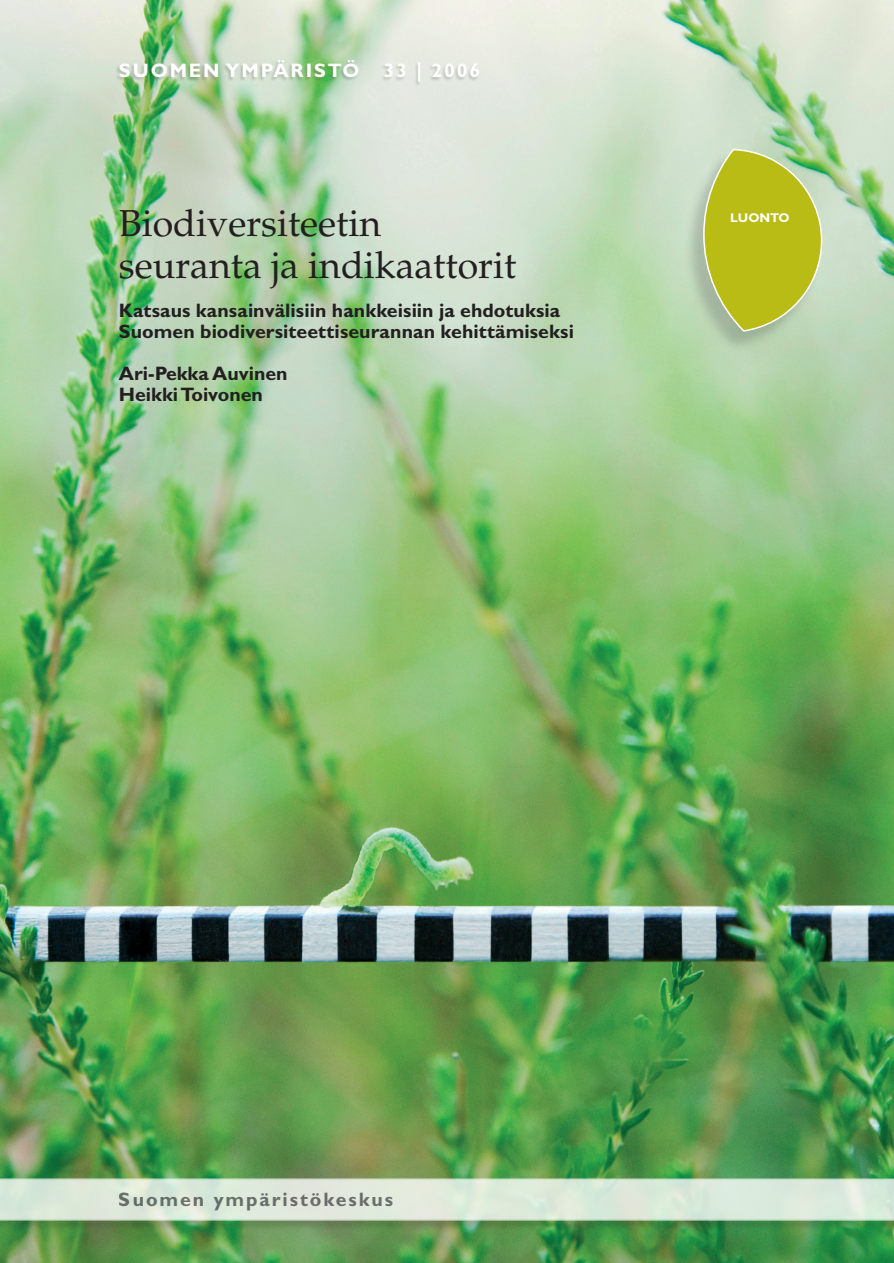
<style>
.page{position:relative;width:894px;height:1263px;background:#fff}
.page>*{position:absolute;margin:0;border:0;box-sizing:border-box;transform-origin:0 0}
.kansi_1_ots{font:37.5px/42px "Palatino LT Std";color:#231f20}
.Kirjoittaja___Nimiö{font:700 19.5px "Gill Sans Std";color:#231f20}
.kansi_2_ots_kirjoitt{font:700 19.5px "Gill Sans Std";letter-spacing:.005em;color:#231f20}
.sarja_kannessa_valko{font:700 19.5px "Gill Sans Std";letter-spacing:.1em;color:#fff}
.t1{font:700 19.5px "Gill Sans Std";letter-spacing:.1em;color:#57585a}
.teema_tunnuksessa{font:700 12.75px "Gill Sans Std";color:#fff}
</style>
<div class="page">
<img style="left:0;top:0;width:893px;height:1263px">
<div style="left:0;top:1179px;width:893px;height:54px;background:#231f20;opacity:.2"></div>
<div style="left:0;top:1178px;width:893px;height:43px;background:linear-gradient(to right,#dde8da,#dceadc)"></div>
<div style="left:114px;top:59px;width:366px;height:28px;background:#231f20;opacity:.2"></div>
<div style="left:682px;top:152px;width:140px;height:203px;background:#231f20;opacity:.2"></div>
<svg style="left:702px;top:148px;width:120px;height:184px;background:#b9c244"></svg>
<p class="sarja_kannessa_valko" style="left:119px;top:59px;width:17px">SUO</p>
<p class="sarja_kannessa_valko" style="left:170px;top:59px;width:134px">MEN YMPÄRIST</p>
<p class="sarja_kannessa_valko" style="left:342px;top:59px;width:139px">Ö 33 | 2006</p>
<p class="kansi_1_ots" style="left:119px;top:202px;width:398px">Biodiversiteetin seuranta ja indikaattorit</p>
<p class="Kirjoittaja___Nimiö" style="left:119px;top:298px;width:442px">Katsaus kansainvälisiin hankkeisiin ja ehdotuksia</p>
<p class="Kirjoittaja___Nimiö" style="left:119px;top:319px;width:456px">Suomen biodiversiteettiseurannan kehittämiseksi</p>
<p class="kansi_2_ots_kirjoitt" style="left:119px;top:361px;width:170px">Ari-Pekka Auvinen</p>
<p class="kansi_2_ots_kirjoitt" style="left:119px;top:382px;width:145px">Heikki Toivonen</p>
<p class="teema_tunnuksessa" style="left:729px;top:210px;width:19px">LUONTO</p>
<p class="t1" style="left:119px;top:1188px;width:275px">Suomen ympäristökeskus</p>
</div>
